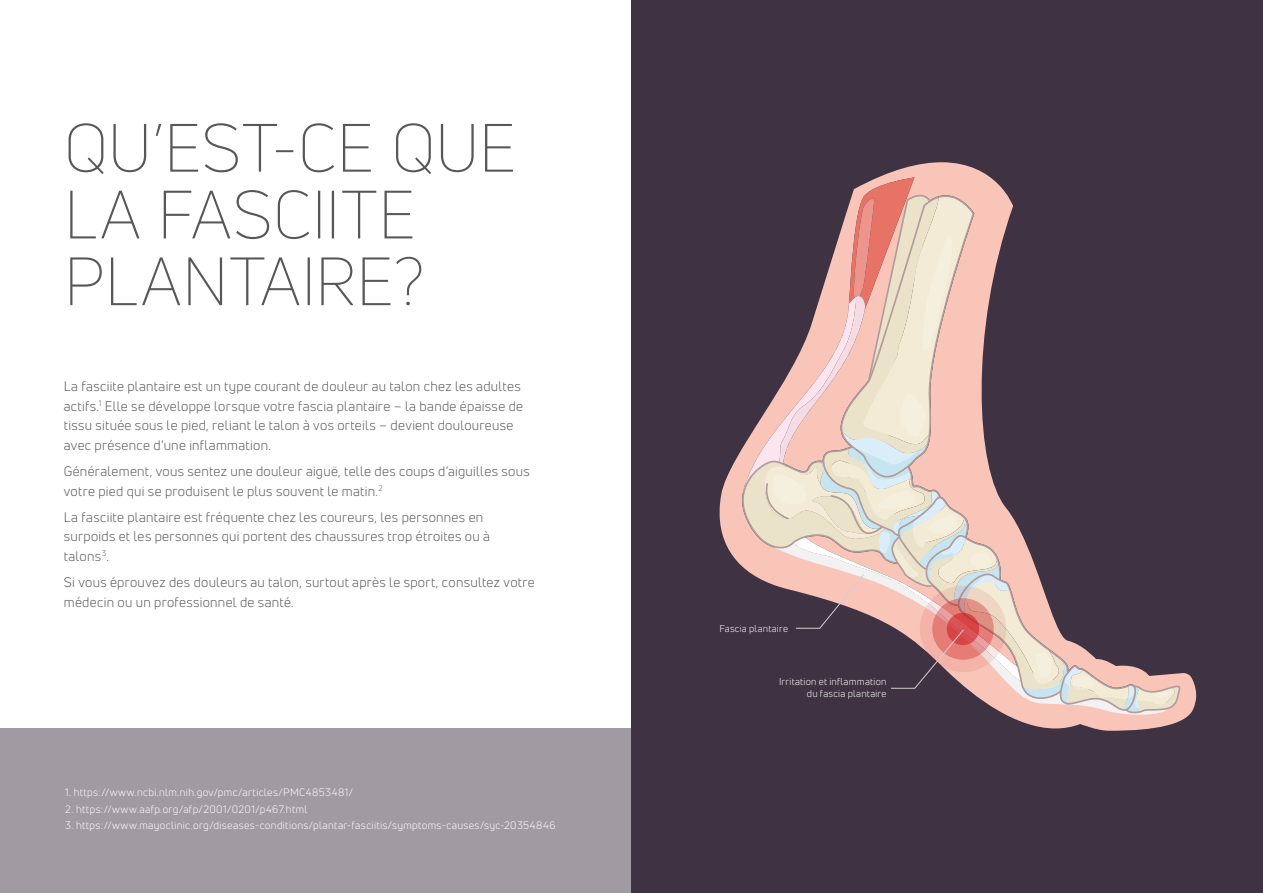
<style>
.page{position:relative;width:1263px;height:893px;background:#fff}
.page>*{position:absolute;margin:0;border:0;box-sizing:border-box;transform-origin:0 0}
.t1{font:300 66.75px/66.8px "Uni Neue";letter-spacing:.005em;color:#575756}
.t2{font:13.5px/19.5px "Uni Neue";letter-spacing:.02em;color:#575756}
.Bullets{font:10.5px "Uni Neue";letter-spacing:.035em;color:#fff}
.t3{font:9.75px/11.7px "Uni Neue";letter-spacing:.025em;color:#fff;text-align:right}
</style>
<div class="page">
<div style="left:0;top:728px;width:1263px;height:165px;background:#a19aa3"></div>
<div style="left:631px;top:0;width:632px;height:893px;background:#3f3243"></div>
<svg style="left:720px;top:162px;width:476px;height:569px"></svg>
<svg style="left:760px;top:713px;width:409px;height:4px"></svg>
<svg style="left:733px;top:177px;width:448px;height:536px"></svg>
<p class="t1" style="left:64px;top:114px;width:454px">QU’EST-CE QUE<br>LA FASCIITE<br>PLANTAIRE?</p>
<p class="t2" style="left:64px;top:377px;width:461px">La fasciite plantaire est un type courant de douleur au talon chez les adultes actifs.<sup>1</sup> Elle se développe lorsque votre fascia plantaire – la bande épaisse de tissu située sous le pied, reliant le talon à vos orteils – devient douloureuse avec présence d’une inflammation.</p>
<p class="t2" style="left:64px;top:462px;width:467px">Généralement, vous sentez une douleur aiguë, telle des coups d’aiguilles sous votre pied qui se produisent le plus souvent le matin.<sup>2</sup></p>
<p class="t2" style="left:64px;top:507px;width:428px">La fasciite plantaire est fréquente chez les coureurs, les personnes en surpoids et les personnes qui portent des chaussures trop étroites ou à talons<sup>3</sup>.</p>
<p class="t2" style="left:64px;top:573px;width:472px">Si vous éprouvez des douleurs au talon, surtout après le sport, consultez votre médecin ou un professionnel de santé.</p>
<p class="Bullets" style="left:65px;top:786px;width:289px">1. https://www.ncbi.nlm.nih.gov/pmc/articles/PMC4853481/</p>
<p class="Bullets" style="left:65px;top:803px;width:244px">2. https://www.aafp.org/afp/2001/0201/p467.html</p>
<p class="Bullets" style="left:65px;top:819px;width:492px">3. https://www.mayoclinic.org/diseases-conditions/plantar-fasciitis/symptoms-causes/syc-20354846</p>
<p class="t3" style="left:719px;top:622px;width:70px">Fascia plantaire</p>
<p class="t3" style="left:779px;top:676px;width:109px">Irritation et inflammation du fascia plantaire</p>
</div>
